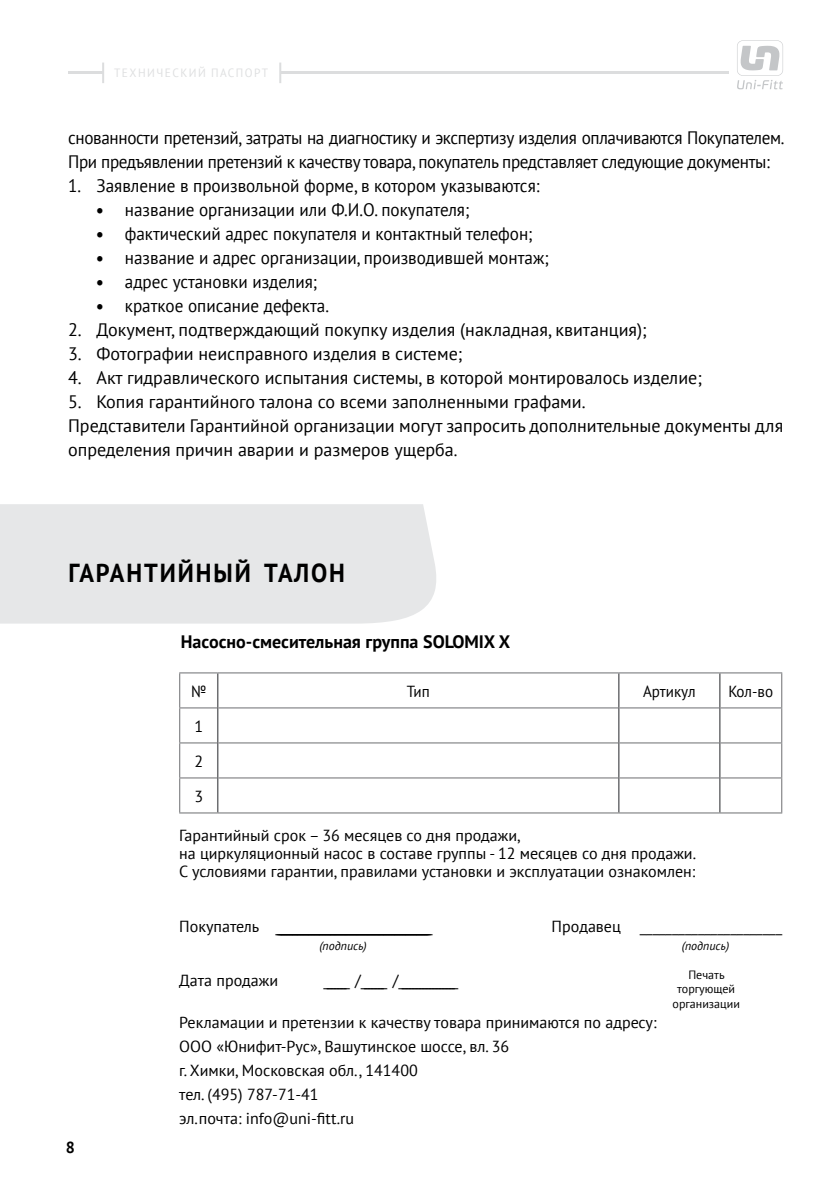
<style>
.page{position:relative;width:840px;height:1191px;background:#fff}
.page>*{position:absolute;margin:0;border:0;box-sizing:border-box;transform-origin:0 0}
.t1{font:700 26px "PT Sans";letter-spacing:.08em;color:#000;scale:.93 1}
.t2{font:18px/24px "PT Sans";color:#000}
.t3{font:18px "PT Sans";color:#000;scale:.95 1}
.t4{font:18px/24px "PT Sans";letter-spacing:-.02em;color:#000;scale:.95 1}
.t5{font:700 18px "PT Sans";color:#000}
.t6{font:16px/24px "PT Sans";color:#000}
.t7{font:16px "PT Sans";color:#000;scale:.94 1}
.t8{font:700 16px "PT Sans";color:#000}
.t9{font:12px/14.4px "PT Sans";color:#000;text-align:center}
.t10{font:12px "PT Sans";letter-spacing:.13em;color:#dedfe0;scale:.95 1}
.t11{font:italic 12px "PT Sans";color:#000}
.s1{font-family:"Tahoma";font-size:16px}
</style>
<div class="page">
<hr style="left:68px;top:71px;width:714px;height:3px;background:#dcddde">
<div style="left:103px;top:63px;width:177px;height:20px;background:#fff"></div>
<hr style="left:102px;top:63px;width:2px;height:20px;background:#dcddde">
<hr style="left:279px;top:63px;width:2px;height:20px;background:#dcddde">
<div style="left:728px;top:34px;width:62px;height:62px;background:#fff"></div>
<svg style="left:737px;top:40px;width:45px;height:49px"></svg>
<hr style="left:179px;top:672px;width:38px;height:1px;background:#6d6e71">
<hr style="left:179px;top:673px;width:1px;height:34px;background:#6d6e71">
<hr style="left:217px;top:672px;width:401px;height:1px;background:#6d6e71">
<hr style="left:618px;top:672px;width:101px;height:1px;background:#6d6e71">
<hr style="left:719px;top:672px;width:62px;height:1px;background:#6d6e71">
<hr style="left:780px;top:673px;width:1px;height:34px;background:#6d6e71">
<hr style="left:179px;top:707px;width:38px;height:1px;background:#6d6e71">
<hr style="left:179px;top:708px;width:1px;height:34px;background:#6d6e71">
<hr style="left:218px;top:707px;width:399px;height:1px;background:#6d6e71">
<hr style="left:619px;top:707px;width:99px;height:1px;background:#6d6e71">
<hr style="left:720px;top:707px;width:61px;height:1px;background:#6d6e71">
<hr style="left:780px;top:708px;width:1px;height:34px;background:#6d6e71">
<hr style="left:179px;top:742px;width:38px;height:1px;background:#6d6e71">
<hr style="left:179px;top:743px;width:1px;height:34px;background:#6d6e71">
<hr style="left:218px;top:742px;width:399px;height:1px;background:#6d6e71">
<hr style="left:619px;top:742px;width:99px;height:1px;background:#6d6e71">
<hr style="left:720px;top:742px;width:61px;height:1px;background:#6d6e71">
<hr style="left:780px;top:743px;width:1px;height:34px;background:#6d6e71">
<hr style="left:179px;top:777px;width:38px;height:1px;background:#6d6e71">
<hr style="left:179px;top:778px;width:1px;height:34px;background:#6d6e71">
<hr style="left:218px;top:777px;width:399px;height:1px;background:#6d6e71">
<hr style="left:619px;top:777px;width:99px;height:1px;background:#6d6e71">
<hr style="left:720px;top:777px;width:61px;height:1px;background:#6d6e71">
<hr style="left:780px;top:778px;width:1px;height:34px;background:#6d6e71">
<hr style="left:179px;top:812px;width:38px;height:1px;background:#6d6e71">
<hr style="left:217px;top:812px;width:401px;height:1px;background:#6d6e71">
<hr style="left:618px;top:812px;width:101px;height:1px;background:#6d6e71">
<hr style="left:719px;top:812px;width:62px;height:1px;background:#6d6e71">
<hr style="left:217px;top:673px;width:1px;height:35px;background:#6d6e71">
<hr style="left:617px;top:673px;width:2px;height:35px;background:#6d6e71">
<hr style="left:718px;top:673px;width:2px;height:35px;background:#6d6e71">
<hr style="left:217px;top:708px;width:1px;height:35px;background:#6d6e71">
<hr style="left:617px;top:708px;width:2px;height:35px;background:#6d6e71">
<hr style="left:718px;top:708px;width:2px;height:35px;background:#6d6e71">
<hr style="left:217px;top:743px;width:1px;height:35px;background:#6d6e71">
<hr style="left:617px;top:743px;width:2px;height:35px;background:#6d6e71">
<hr style="left:718px;top:743px;width:2px;height:35px;background:#6d6e71">
<hr style="left:217px;top:778px;width:1px;height:34px;background:#6d6e71">
<hr style="left:617px;top:778px;width:2px;height:34px;background:#6d6e71">
<hr style="left:718px;top:778px;width:2px;height:34px;background:#6d6e71">
<div style="left:0;top:504px;width:436px;height:119px;background:#e6e7e8"></div>
<p class="t10" style="left:114px;top:66px;width:164px">ТЕХНИЧЕСКИЙ ПАСПОРТ</p>
<p class="t4" style="left:68px;top:125px;width:755px">снованности претензий, затраты на диагностику и экспертизу изделия оплачиваются Покупателем.<br>При предъявлении претензий к качеству товара, покупатель представляет следующие документы:</p>
<p class="t3" style="left:68px;top:174px;width:497px">1. Заявление в произвольной форме, в котором указываются:</p>
<p class="t3" style="left:96px;top:198px;width:394px"><span class="s1">•</span> название организации или Ф.И.О. покупателя;</p>
<p class="t3" style="left:96px;top:222px;width:460px"><span class="s1">•</span> фактический адрес покупателя и контактный телефон;</p>
<p class="t3" style="left:96px;top:246px;width:477px"><span class="s1">•</span> название и адрес организации, производившей монтаж;</p>
<p class="t3" style="left:96px;top:270px;width:234px"><span class="s1">•</span> адрес установки изделия;</p>
<p class="t3" style="left:96px;top:294px;width:246px"><span class="s1">•</span> краткое описание дефекта.</p>
<p class="t2" style="left:68px;top:317px;width:580px">2. Документ, подтверждающий покупку изделия (накладная, квитанция);</p>
<p class="t2" style="left:68px;top:341px;width:395px">3. Фотографии неисправного изделия в системе;</p>
<p class="t2" style="left:68px;top:365px;width:635px">4. Акт гидравлического испытания системы, в которой монтировалось изделие;</p>
<p class="t2" style="left:68px;top:389px;width:716px">5. Копия гарантийного талона со всеми заполненными графами.<br>Представители Гарантийной организации могут запросить дополнительные документы для определения причин аварии и размеров ущерба.</p>
<h1 class="t1" style="left:68px;top:556px;width:299px">ГАРАНТИЙНЫЙ ТАЛОН</h1>
<p class="t5" style="left:181px;top:630px;width:331px">Насосно-смесительная группа SOLOMIX X</p>
<p class="t8" style="left:66px;top:1137px;width:11px">8</p>
<p class="t7" style="left:191px;top:680px;width:18px">№</p>
<p class="t7" style="left:406px;top:680px;width:26px">Тип</p>
<p class="t7" style="left:642px;top:680px;width:57px">Артикул</p>
<p class="t7" style="left:728px;top:680px;width:49px">Кол-во</p>
<p class="t6" style="left:194px;top:708px;width:10px;line-height:35px;text-align:justify">1<br>2<br>3</p>
<p class="t6" style="left:179px;top:826px;width:518px;line-height:18px">Гарантийный срок – 36 месяцев со дня продажи,<br>на циркуляционный насос в составе группы - 12 месяцев со дня продажи.<br>С условиями гарантии, правилами установки и эксплуатации ознакомлен:</p>
<p class="t6" style="left:179px;top:913px;width:255px">П о к у п а т е л ь ________________________________________________________________________________________________</p>
<p class="t6" style="left:551px;top:913px;width:232px">Продавец ______________________</p>
<p class="t11" style="left:319px;top:937px;width:49px">(подпись)</p>
<p class="t11" style="left:681px;top:937px;width:49px">(подпись)</p>
<p class="t6" style="left:179px;top:967px;width:100px">Дата продажи</p>
<p class="t6" style="left:323px;top:967px;width:136px">_______ / _______ / _________________</p>
<p class="t6" style="left:179px;top:1009px;width:478px">Рекламации и претензии к качеству товара принимаются по адресу:<br>ООО «Юнифит-Рус», Вашутинское шоссе, вл. 36<br>г. Химки, Московская обл., 141400<br>тел. (495) 787-71-41<br>эл.почта: info@uni-fitt.ru</p>
<p class="t9" style="left:672px;top:967px;width:69px">Печать торгующей организации</p>
</div>
